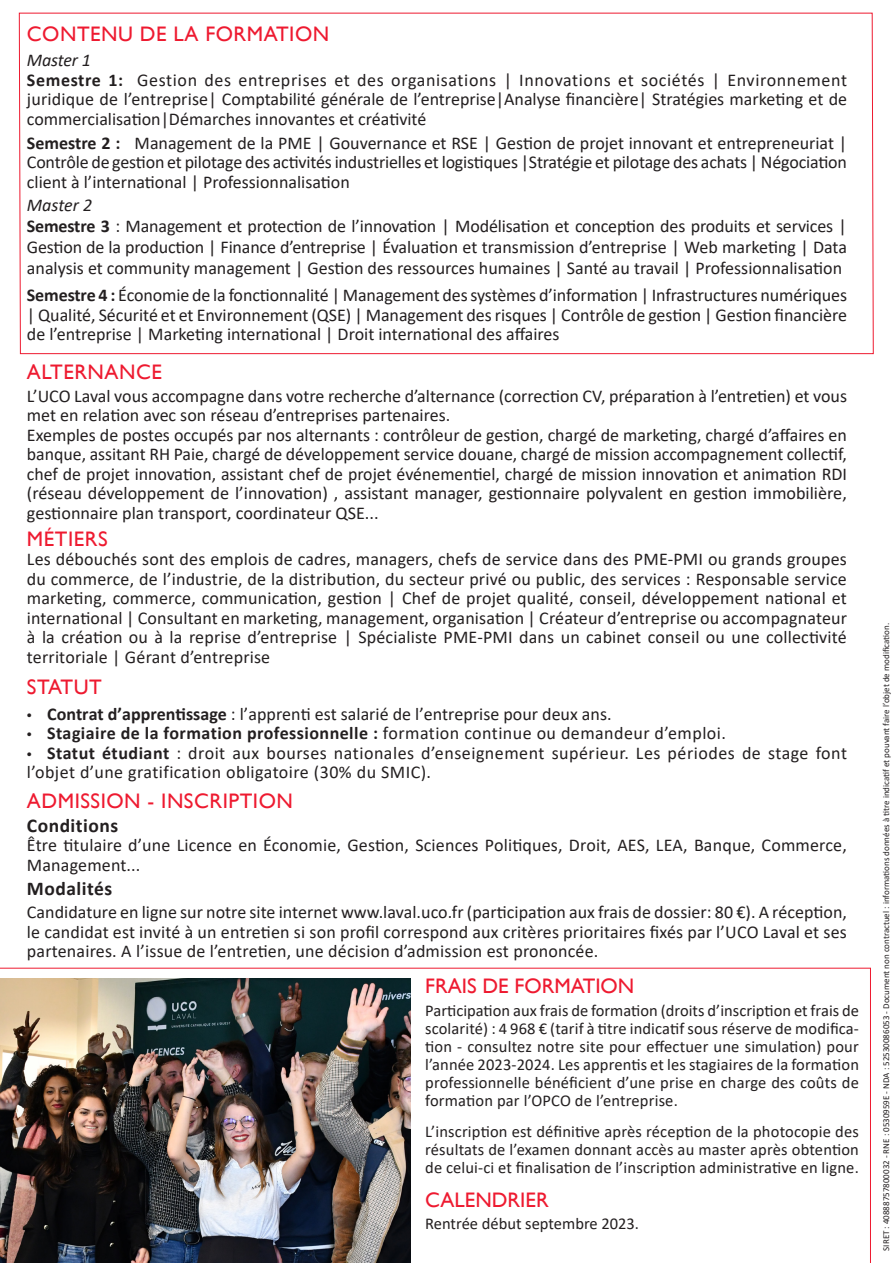
<style>
.page{position:relative;width:893px;height:1263px;background:#fff}
.page>*{position:absolute;margin:0;border:0;box-sizing:border-box;transform-origin:0 0}
.Puce{font:21px "Gill Sans";letter-spacing:.025em;color:#ee1a30}
.Encadré{font:21px "Gill Sans";color:#ee1a30}
.Puce-2{font:700 19.5px "Calibri";letter-spacing:.025em;color:#231f20}
.Puce-3{font:18px/19.5px "Calibri";color:#231f20;text-align:justify}
.Puce-4{font:18px "Calibri";letter-spacing:.03em;color:#231f20}
.t1{font:700 18px "Calibri";letter-spacing:.025em;color:#231f20}
.Puce-5{font:18px "Calibri";letter-spacing:.025em;color:#231f20}
.Puce-6{font:italic 18px "Calibri";letter-spacing:-.01em;color:#231f20}
.Encadré-2{font:16.5px/18px "Calibri";letter-spacing:.01em;color:#231f20;text-align:justify}
.Puce-7{font:16.5px "Calibri";color:#231f20}
.t2{font:9px "Calibri";color:#231f20}
.s1{font-weight:700}
.s2{font-family:"Myriad Pro"}
.s3{font-family:"Myriad Pro";font-weight:400}
.s4{font-weight:400}
</style>
<div class="page">
<svg style="left:0;top:967px;width:871px;height:296px"></svg>
<img style="left:0;top:978px;width:410px;height:285px">
<svg style="left:19px;top:12px;width:855px;height:342px"></svg>
<p class="Puce" style="left:27px;top:22px;width:304px">CONTENU DE LA FORMATION</p>
<p class="Puce-6" style="left:27px;top:48px;width:65px">Master 1</p>
<p class="Puce-3" style="left:27px;top:70px;width:822px"><span class="s1">Semestre 1:</span> Gestion des entreprises et des organisations | Innovations et sociétés | Environnement juridique de l’entreprise| Comptabilité générale de l’entreprise|Analyse financière| Stratégies marketing et de commercialisation|Démarches innovantes et créativité</p>
<p class="Puce-3" style="left:27px;top:132px;width:822px"><span class="s1">Semestre 2 :</span> Management de la PME | Gouvernance et RSE | Gestion de projet innovant et entrepreneuriat | Contrôle de gestion et pilotage des activités industrielles et logistiques |Stratégie et pilotage des achats | Négociation client à l’international | Professionnalisation</p>
<p class="Puce-6" style="left:27px;top:193px;width:67px">Master 2</p>
<p class="Puce-3" style="left:27px;top:215px;width:822px;line-height:21px"><span class="s1">Semestre 3</span> : Management et protection de l’innovation | Modélisation et conception des produits et services | Gestion de la production | Finance d’entreprise | Évaluation et transmission d’entreprise | Web marketing | Data analysis et community management | Gestion des ressources humaines | Santé au travail | Professionnalisation</p>
<p class="Puce-3" style="left:27px;top:285px;width:822px"><span class="s1">Semestre 4 :</span> Économie de la fonctionnalité | Management des systèmes d’information | Infrastructures numériques | Qualité, Sécurité et et Environnement (QSE) | Management des risques | Contrôle de gestion | Gestion financière de l’entreprise | Marketing international | Droit international des affaires</p>
<p class="Puce" style="left:27px;top:360px;width:136px">ALTERNANCE</p>
<p class="Puce-3" style="left:27px;top:385px;width:822px">L’UCO Laval vous accompagne dans votre recherche d’alternance (correction CV, préparation à l’entretien) et vous met en relation avec son réseau d’entreprises partenaires.</p>
<p class="Puce-3" style="left:27px;top:424px;width:822px">Exemples de postes occupés par nos alternants : contrôleur de gestion, chargé de marketing, chargé d’affaires en banque, assitant RH Paie, chargé de développement service douane, chargé de mission accompagnement collectif, chef de projet innovation, assistant chef de projet événementiel, chargé de mission innovation et animation RDI (réseau développement de l’innovation) , assistant manager, gestionnaire polyvalent en gestion immobilière, gestionnaire plan transport, coordinateur QSE...</p>
<p class="Puce" style="left:27px;top:526px;width:82px">MÉTIERS</p>
<p class="Puce-3" style="left:27px;top:549px;width:822px">Les débouchés sont des emplois de cadres, managers, chefs de service dans des PME-PMI ou grands groupes du commerce, de l’industrie, de la distribution, du secteur privé ou public, des services : Responsable service marketing, commerce, communication, gestion | Chef de projet qualité, conseil, développement national et international | Consultant en marketing, management, organisation | Créateur d’entreprise ou accompagnateur à la création ou à la reprise d’entreprise | Spécialiste PME-PMI dans un cabinet conseil ou une collectivité territoriale | Gérant d’entreprise</p>
<p class="Puce" style="left:27px;top:675px;width:76px">STATUT</p>
<p class="Puce-3" style="left:27px;top:703px;width:586px"><span class="s2">•</span> <span class="s1">Contrat d’apprentissage</span> : l’apprenti est salarié de l’entreprise pour deux ans.</p>
<p class="t1" style="left:27px;top:720px;width:700px"><span class="s3">•</span> Stagiaire de la formation professionnelle : <span class="s4">formation continue ou demandeur d’emploi.</span></p>
<p class="Puce-4" style="left:27px;top:740px;width:822px"><span class="s2">•</span> <span class="s1">Statut étudiant</span> : droit aux bourses nationales d’enseignement supérieur. Les périodes de stage font</p>
<p class="Puce-5" style="left:27px;top:760px;width:406px">l’objet d’une gratification obligatoire (30% du SMIC).</p>
<p class="Puce" style="left:27px;top:789px;width:267px">ADMISSION - INSCRIPTION</p>
<p class="Puce-2" style="left:27px;top:812px;width:93px">Conditions</p>
<p class="Puce-3" style="left:27px;top:835px;width:821px">Être titulaire d’une Licence en Économie, Gestion, Sciences Politiques, Droit, AES, LEA, Banque, Commerce,<br>Management...</p>
<p class="Puce-2" style="left:27px;top:874px;width:87px">Modalités</p>
<p class="Puce-3" style="left:27px;top:902px;width:822px">Candidature en ligne sur notre site internet www.laval.uco.fr (participation aux frais de dossier: 80 €). A réception, le candidat est invité à un entretien si son profil correspond aux critères prioritaires fixés par l’UCO Laval et ses partenaires. A l’issue de l’entretien, une décision d’admission est prononcée.</p>
<p class="Encadré" style="left:425px;top:974px;width:211px">FRAIS DE FORMATION</p>
<p class="Encadré-2" style="left:425px;top:1001px;width:435px">Participation aux frais de formation (droits d’inscription et frais de scolarité) : 4 968 € (tarif à titre indicatif sous réserve de modifica&shy;tion - consultez notre site pour effectuer une simulation) pour l’année 2023-2024. Les apprentis et les stagiaires de la formation professionnelle bénéficient d’une prise en charge des coûts de formation par l’OPCO de l’entreprise.</p>
<p class="Encadré-2" style="left:425px;top:1122px;width:435px">L’inscription est définitive après réception de la photocopie des résultats de l’examen donnant accès au master après obtention de celui-ci et finalisation de l’inscription administrative en ligne.</p>
<p class="Encadré" style="left:425px;top:1187px;width:125px">CALENDRIER</p>
<p class="Puce-7" style="left:425px;top:1212px;width:215px">Rentrée début septembre 2023.</p>
<p class="t2" style="left:880px;top:1251px;width:629px;rotate:-90deg">SIRET : 40888757800032 - RNE : 0530959E - NDA : 52530086053 - Document non contractuel : informations données à titre indicatif et pouvant faire l’objet de modification.</p>
</div>
